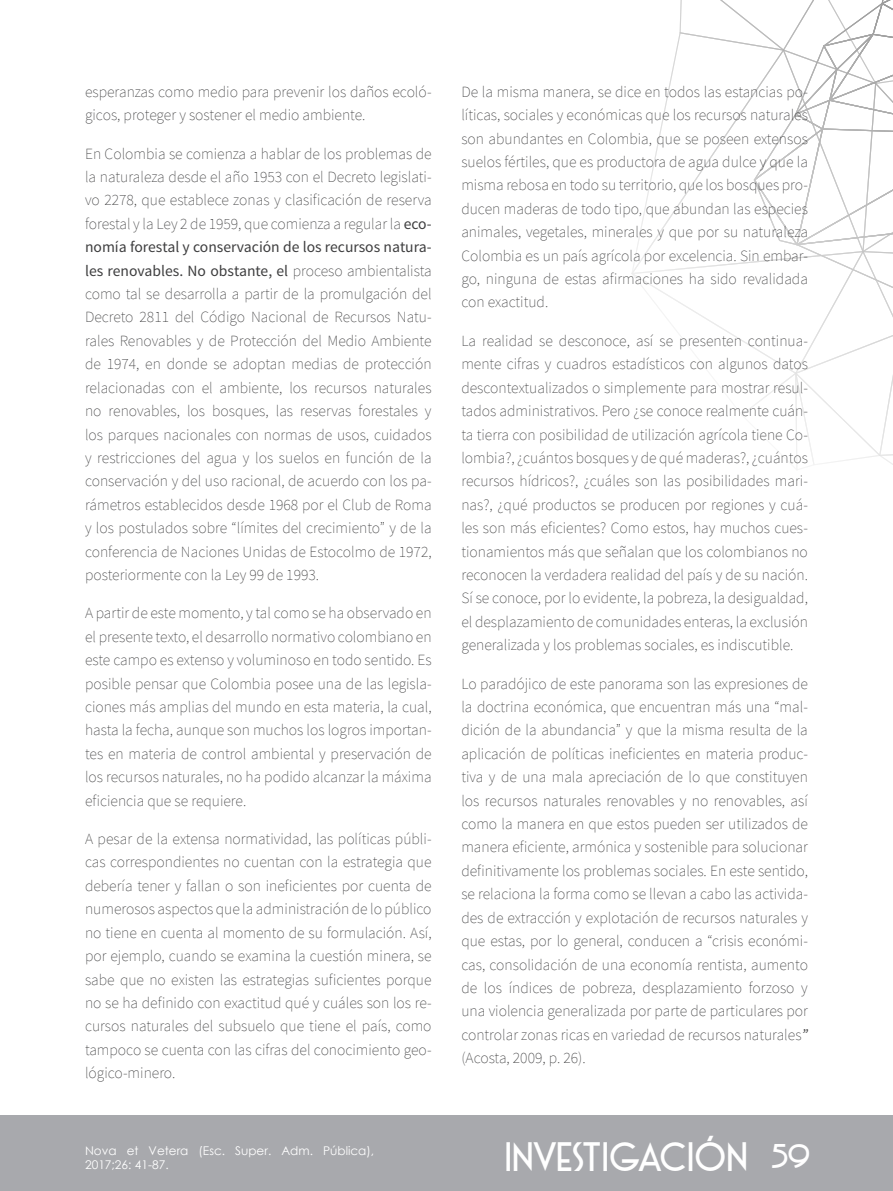
<style>
.page{position:relative;width:893px;height:1191px;background:#fff}
.page>*{position:absolute;margin:0;border:0;box-sizing:border-box;transform-origin:0 0}
.t1{font:36px "DK Otago";letter-spacing:-.025em;color:#fff}
.t2{font:200 15.6px/23.4px "Source Sans Pro";color:#3e3e3f;text-align:justify}
.t3{font:12px/13.8px "Century Gothic";color:#fff}
.s1{font-weight:400}
.s2{font-weight:400;font-style:italic}
.s3{font-size:30px}
</style>
<div class="page">
<div style="left:0;top:1115px;width:893px;height:76px;background:#a8a9ad"></div>
<svg style="left:631px;top:0;width:262px;height:465px"></svg>
<p class="t2" style="left:85px;top:80px;width:348px">esperanzas como medio para prevenir los daños ecoló&shy;gicos, proteger y sostener el medio ambiente.</p>
<p class="t2" style="left:85px;top:142px;width:348px">En Colombia se comienza a hablar de los problemas de la naturaleza desde el año 1953 con el Decreto legislati&shy;vo 2278, que establece zonas y clasificación de reserva forestal y la Ley 2 de 1959, que comienza a regular la <span class="s1">eco&shy;nomía forestal y conservación de los recursos natura&shy;les renovables. No obstante, el</span> proceso ambientalista como tal se desarrolla a partir de la promulgación del Decreto 2811 del Código Nacional de Recursos Natu&shy;rales Renovables y de Protección del Medio Ambiente de 1974, en donde se adoptan medias de protección relacionadas con el ambiente, los recursos naturales no renovables, los bosques, las reservas forestales y los parques nacionales con normas de usos, cuidados y restricciones del agua y los suelos en función de la conservación y del uso racional, de acuerdo con los pa&shy;rámetros establecidos desde 1968 por el Club de Roma y los postulados sobre “límites del crecimiento” y de la conferencia de Naciones Unidas de Estocolmo de 1972, posteriormente con la Ley 99 de 1993.</p>
<p class="t2" style="left:85px;top:601px;width:348px">A partir de este momento, y tal como se ha observado en el presente texto, el desarrollo normativo colombiano en este campo es extenso y voluminoso en todo sentido. Es posible pensar que Colombia posee una de las legisla&shy;ciones más amplias del mundo en esta materia, la cual, hasta la fecha, aunque son muchos los logros importan&shy;tes en materia de control ambiental y preservación de los recursos naturales, no ha podido alcanzar la máxima eficiencia que se requiere.</p>
<p class="t2" style="left:85px;top:827px;width:348px">A pesar de la extensa normatividad, las políticas públi&shy;cas correspondientes no cuentan con la estrategia que debería tener y fallan o son ineficientes por cuenta de numerosos aspectos que la administración de lo público no tiene en cuenta al momento de su formulación. Así, por ejemplo, cuando se examina la cuestión minera, se sabe que no existen las estrategias suficientes porque no se ha definido con exactitud qué y cuáles son los re&shy;cursos naturales del subsuelo que tiene el país, como tampoco se cuenta con las cifras del conocimiento geo&shy;lógico-minero.</p>
<p class="t3" style="left:85px;top:1143px;width:291px">Nova et Vetera (Esc. Super. Adm. Pública),<br>2017;26: 41-87.</p>
<p class="t2" style="left:461px;top:80px;width:348px">De la misma manera, se dice en todos las estancias po&shy;líticas, sociales y económicas que los recursos naturales son abundantes en Colombia, que se poseen extensos suelos fértiles, que es productora de agua dulce y que la misma rebosa en todo su territorio, que los bosques pro&shy;ducen maderas de todo tipo, que abundan las especies animales, vegetales, minerales y que por su naturaleza Colombia es un país agrícola por excelencia. Sin embar&shy;go, ninguna de estas afirmaciones ha sido revalidada con exactitud.</p>
<p class="t2" style="left:461px;top:329px;width:348px">La realidad se desconoce, así se presenten continua&shy;mente cifras y cuadros estadísticos con algunos datos descontextualizados o simplemente para mostrar resul&shy;tados administrativos. Pero ¿se conoce realmente cuán&shy;ta tierra con posibilidad de utilización agrícola tiene Co&shy;lombia?, ¿cuántos bosques y de qué maderas?, ¿cuántos recursos hídricos?, ¿cuáles son las posibilidades mari&shy;nas?, ¿qué productos se producen por regiones y cuá&shy;les son más eficientes? Como estos, hay muchos cues&shy;tionamientos más que señalan que los colombianos no reconocen la verdadera realidad del país y de su nación.<br>Sí se conoce, por lo evidente, la pobreza, la desigualdad, el desplazamiento de comunidades enteras, la exclusión generalizada y los problemas sociales, es indiscutible.</p>
<p class="t2" style="left:461px;top:672px;width:348px">Lo paradójico de este panorama son las expresiones de la doctrina económica, que encuentran más una “mal&shy;dición de la abundancia” y que la misma resulta de la aplicación de políticas ineficientes en materia produc&shy;tiva y de una mala apreciación de lo que constituyen los recursos naturales renovables y no renovables, así como la manera en que estos pueden ser utilizados de manera eficiente, armónica y sostenible para solucionar definitivamente los problemas sociales. En este sentido, se relaciona la forma como se llevan a cabo las activida&shy;des de extracción y explotación de recursos naturales y que estas, por lo general, conducen a “crisis económi&shy;cas, consolidación de una economía rentista, aumento de los índices de pobreza, desplazamiento forzoso y una violencia generalizada por parte de particulares por controlar zonas ricas en variedad de recursos naturales<span class="s2">” </span>(Acosta, 2009, p. 26).</p>
<h1 class="t1" style="left:505px;top:1134px;width:307px">INVESTIGACIÓN <span class="s3">59</span></h1>
</div>
